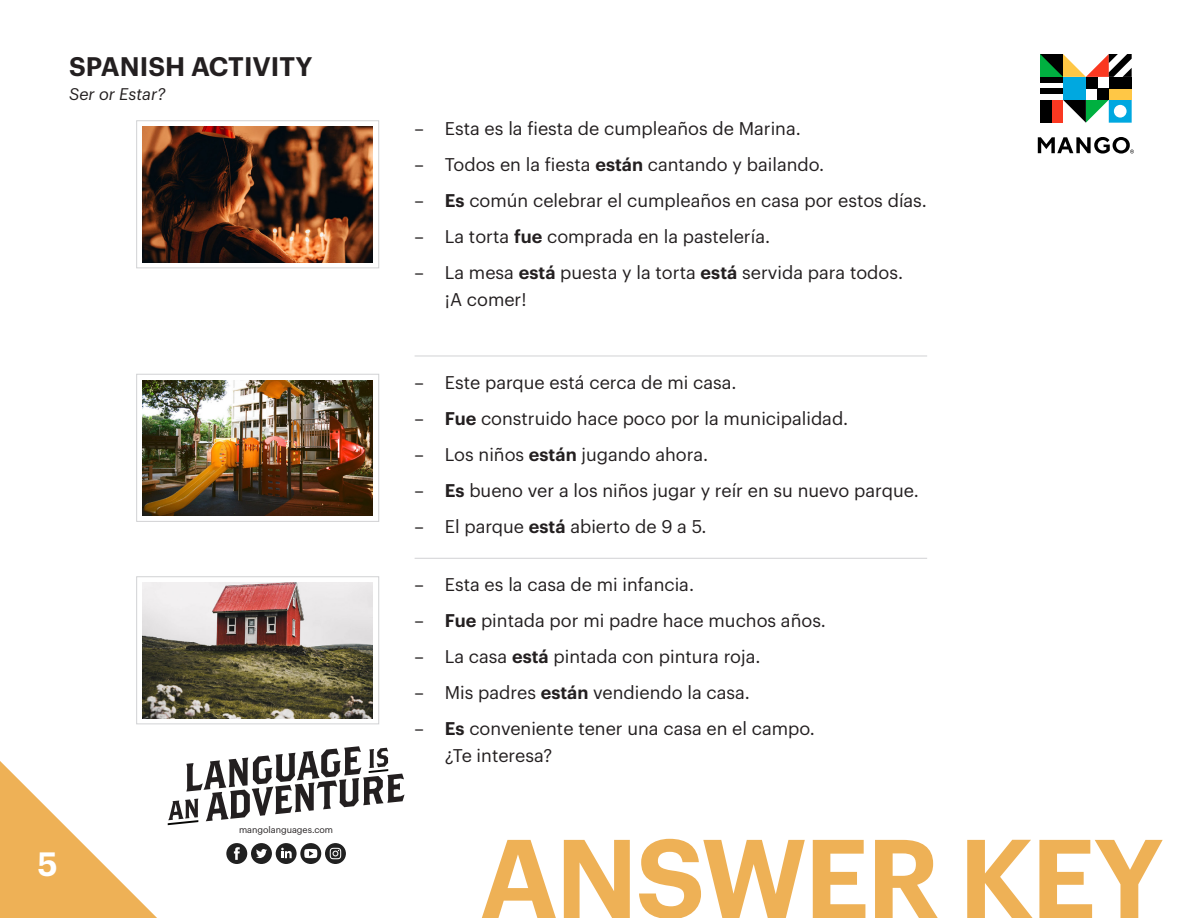
<style>
.page{position:relative;width:1188px;height:918px;background:#fff}
.page>*{position:absolute;margin:0;border:0;box-sizing:border-box;transform-origin:0 0}
.t1{font:600 109.2px "Graphik LCG";letter-spacing:-.025em;color:#eeb156}
.t2{font:600 33px "Graphik LCG";color:#fff}
.t3{font:600 26.25px "Graphik LCG";color:#231f20}
.t4{font:18px "Graphik LCG";color:#231f20}
.t5{font:italic 16.5px "Graphik LCG";color:#231f20}
.t6{font:9px "Graphik LCG";color:#231f20}
.s1{font-weight:600}
</style>
<div class="page">
<svg style="left:168px;top:746px;width:237px;height:79px"></svg>
<div style="left:300px;top:843px;width:21px;height:21px;background:#212121;border-radius:10px"></div>
<svg style="left:304px;top:849px;width:13px;height:9px"></svg>
<div style="left:251px;top:843px;width:21px;height:21px;background:#212121;border-radius:10px"></div>
<svg style="left:256px;top:849px;width:11px;height:9px"></svg>
<div style="left:276px;top:843px;width:21px;height:21px;background:#212121;border-radius:10px"></div>
<svg style="left:281px;top:848px;width:11px;height:10px"></svg>
<div style="left:226px;top:843px;width:21px;height:21px;background:#212121;border-radius:10px"></div>
<svg style="left:234px;top:847px;width:6px;height:13px"></svg>
<svg style="left:325px;top:843px;width:21px;height:21px"></svg>
<svg style="left:330px;top:848px;width:11px;height:11px"></svg>
<svg style="left:0;top:761px;width:157px;height:157px"></svg>
<svg style="left:1038px;top:137px;width:96px;height:17px"></svg>
<div style="left:1063px;top:77px;width:23px;height:23px;background:#00a8e0"></div>
<div style="left:1097px;top:88px;width:12px;height:12px;background:#000"></div>
<div style="left:1040px;top:77px;width:23px;height:6px;background:#000"></div>
<div style="left:1040px;top:88px;width:23px;height:6px;background:#000"></div>
<svg style="left:1063px;top:100px;width:69px;height:23px"></svg>
<div style="left:1086px;top:77px;width:11px;height:11px;background:#000"></div>
<div style="left:1040px;top:100px;width:23px;height:23px;background:#fa3821"></div>
<div style="left:1040px;top:100px;width:12px;height:23px;background:#000"></div>
<div style="left:1109px;top:77px;width:23px;height:23px;background:#ffc745"></div>
<div style="left:1109px;top:77px;width:23px;height:11px;background:#000"></div>
<svg style="left:1040px;top:54px;width:92px;height:23px"></svg>
<img style="left:142px;top:127px;width:231px;height:135px">
<img style="left:142px;top:380px;width:231px;height:136px">
<img style="left:142px;top:583px;width:231px;height:135px">
<div style="left:136px;top:121px;width:243px;height:147px;border:1px solid #d1d2d4"></div>
<div style="left:136px;top:374px;width:243px;height:148px;border:1px solid #d1d2d4"></div>
<div style="left:136px;top:577px;width:243px;height:147px;border:1px solid #d1d2d4"></div>
<hr style="left:415px;top:356px;width:512px;height:1px;background:#d1d2d4">
<hr style="left:415px;top:558px;width:512px;height:1px;background:#d1d2d4">
<p class="t3" style="left:69px;top:46px;width:245px">SPANISH ACTIVITY</p>
<p class="t5" style="left:69px;top:82px;width:98px">Ser or Estar?</p>
<p class="t2" style="left:37px;top:839px;width:22px">5</p>
<p class="t6" style="left:239px;top:823px;width:96px">mangolanguages.com</p>
<p class="t4" style="left:415px;top:115px;width:11px">–</p>
<p class="t4" style="left:415px;top:151px;width:11px">–</p>
<p class="t4" style="left:415px;top:187px;width:11px">–</p>
<p class="t4" style="left:415px;top:223px;width:11px">–</p>
<p class="t4" style="left:415px;top:259px;width:11px">–</p>
<p class="t4" style="left:445px;top:115px;width:358px">Esta es la fiesta de cumpleaños de Marina.</p>
<p class="t4" style="left:445px;top:151px;width:381px">Todos en la fiesta <span class="s1">están</span> cantando y bailando.</p>
<p class="t4" style="left:445px;top:187px;width:484px"><span class="s1">Es</span> común celebrar el cumpleaños en casa por estos días.</p>
<p class="t4" style="left:445px;top:223px;width:327px">La torta <span class="s1">fue</span> comprada en la pastelería.</p>
<p class="t4" style="left:445px;top:259px;width:460px">La mesa <span class="s1">está</span> puesta y la torta <span class="s1">está</span> servida para todos.</p>
<p class="t4" style="left:445px;top:286px;width:83px">¡A comer!</p>
<p class="t4" style="left:415px;top:369px;width:11px">–</p>
<p class="t4" style="left:415px;top:405px;width:11px">–</p>
<p class="t4" style="left:415px;top:441px;width:11px">–</p>
<p class="t4" style="left:415px;top:477px;width:11px">–</p>
<p class="t4" style="left:415px;top:513px;width:11px">–</p>
<p class="t4" style="left:415px;top:571px;width:11px">–</p>
<p class="t4" style="left:415px;top:607px;width:11px">–</p>
<p class="t4" style="left:415px;top:643px;width:11px">–</p>
<p class="t4" style="left:415px;top:679px;width:11px">–</p>
<p class="t4" style="left:415px;top:715px;width:11px">–</p>
<p class="t4" style="left:445px;top:369px;width:293px">Este parque está cerca de mi casa.</p>
<p class="t4" style="left:445px;top:405px;width:405px"><span class="s1">Fue</span> construido hace poco por la municipalidad.</p>
<p class="t4" style="left:445px;top:441px;width:265px">Los niños <span class="s1">están</span> jugando ahora.</p>
<p class="t4" style="left:445px;top:477px;width:476px"><span class="s1">Es</span> bueno ver a los niños jugar y reír en su nuevo parque.</p>
<p class="t4" style="left:445px;top:513px;width:263px">El parque <span class="s1">está</span> abierto de 9 a 5.</p>
<p class="t4" style="left:445px;top:571px;width:251px">Esta es la casa de mi infancia.</p>
<p class="t4" style="left:445px;top:607px;width:383px"><span class="s1">Fue</span> pintada por mi padre hace muchos años.</p>
<p class="t4" style="left:445px;top:643px;width:317px">La casa <span class="s1">está</span> pintada con pintura roja.</p>
<p class="t4" style="left:445px;top:679px;width:307px">Mis padres <span class="s1">están</span> vendiendo la casa.</p>
<p class="t4" style="left:445px;top:715px;width:372px"><span class="s1">Es</span> conveniente tener una casa en el campo.</p>
<p class="t4" style="left:445px;top:742px;width:109px">¿Te interesa?</p>
<p class="t1" style="left:480px;top:795px;width:686px">ANSWER KEY</p>
</div>
